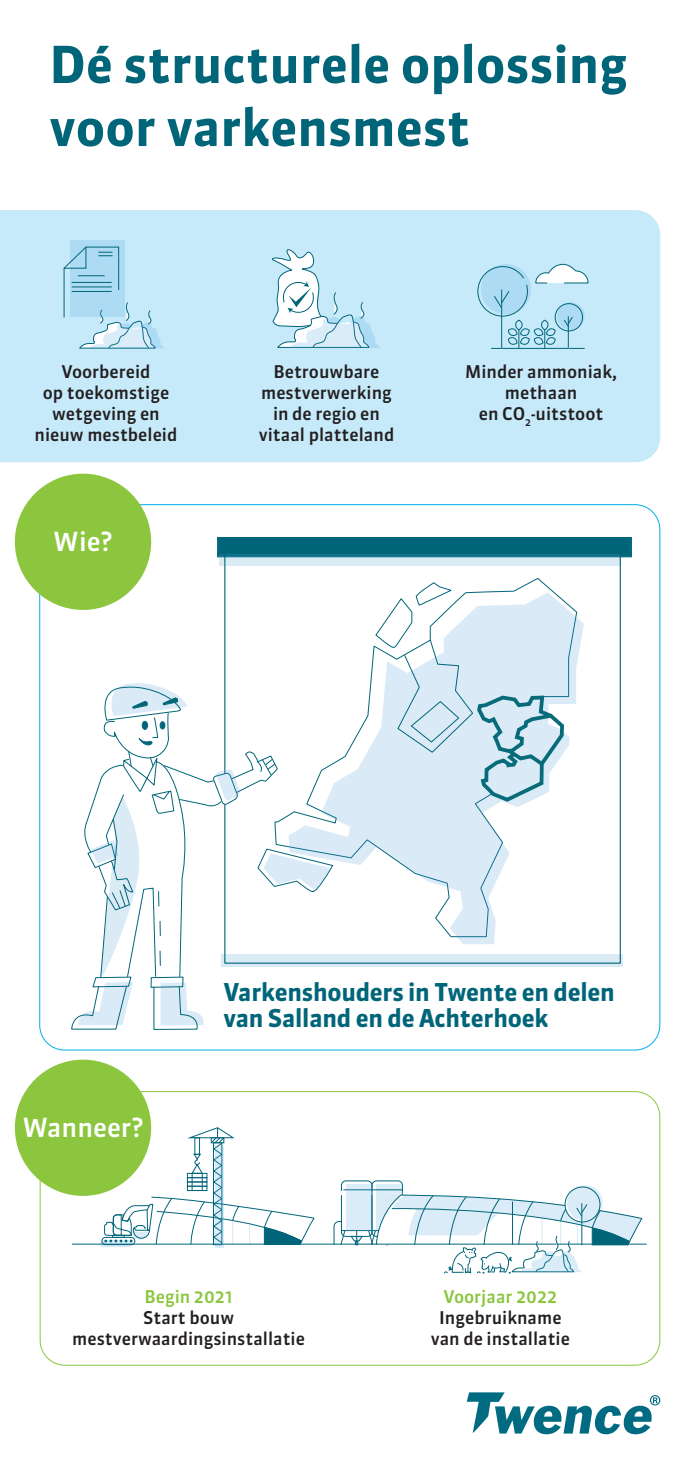
<style>
.page{position:relative;width:700px;height:1474px;background:#fff}
.page>*{position:absolute;margin:0;border:0;box-sizing:border-box;transform-origin:0 0}
.t1{font:700 50.75px "Sanuk OT";letter-spacing:.005em;color:#016579}
.t2{font:500 26.25px "Sanuk OT";color:#fff}
.t3{font:700 24.5px "Sanuk OT";letter-spacing:-.01em;color:#016579}
.t4{font:500 17.5px/21px "Sanuk OT";color:#231f20;text-align:center}
.t5{font:500 17.5px "Sanuk OT";color:#8bc63e}
</style>
<div class="page">
<div style="left:371px;top:1180px;width:32px;height:56px;background:#fff;border:1px solid #016579;border-radius:5px"></div>
<svg style="left:376px;top:1184px;width:26px;height:9px"></svg>
<div style="left:341px;top:1180px;width:31px;height:56px;border:1px solid #016579;border-radius:5px"></div>
<hr style="left:72px;top:1243px;width:574px;height:1px;background:#016579">
<hr style="left:343px;top:1189px;width:59px;height:1px;background:#016579">
<svg style="left:215px;top:1245px;width:9px;height:2px"></svg>
<svg style="left:100px;top:1239px;width:33px;height:8px"></svg>
<svg style="left:72px;top:1126px;width:243px;height:119px"></svg>
<svg style="left:346px;top:1184px;width:26px;height:9px"></svg>
<svg style="left:567px;top:1185px;width:35px;height:35px"></svg>
<div style="left:564px;top:1186px;width:36px;height:36px;border:1px solid #016579;border-radius:50%"></div>
<svg style="left:333px;top:1193px;width:310px;height:81px"></svg>
<div style="left:0;top:210px;width:660px;height:252px;background:#c6eafa"></div>
<div style="left:70px;top:240px;width:54px;height:77px;background:#acdbf3"></div>
<svg style="left:63px;top:246px;width:102px;height:103px"></svg>
<hr style="left:72px;top:282px;width:40px;height:1px;background:#016579">
<hr style="left:72px;top:286px;width:40px;height:1px;background:#016579">
<hr style="left:72px;top:291px;width:40px;height:1px;background:#016579">
<svg style="left:270px;top:248px;width:110px;height:100px"></svg>
<svg style="left:477px;top:263px;width:112px;height:86px;background:#b2dced"></svg>
<div style="left:15px;top:473px;width:136px;height:137px;background:#8bc63e;border-radius:50%"></div>
<div style="left:15px;top:1059px;width:136px;height:136px;background:#8bc63e;border-radius:50%"></div>
<div style="left:217px;top:537px;width:414px;height:20px;background:#016579"></div>
<svg style="left:219px;top:554px;width:402px;height:11px;background:#9cc6d5"></svg>
<svg style="left:334px;top:954px;width:288px;height:13px;background:#c6deea"></svg>
<svg style="left:334px;top:601px;width:250px;height:343px"></svg>
<svg style="left:71px;top:683px;width:263px;height:347px"></svg>
<svg style="left:374px;top:583px;width:191px;height:233px"></svg>
<svg style="left:466px;top:1392px;width:194px;height:42px"></svg>
<p class="t1" style="left:49px;top:33px;width:579px">Dé structurele oplossing</p>
<p class="t1" style="left:49px;top:96px;width:422px">voor varkensmest</p>
<p class="t4" style="left:35px;top:361px;width:144px">Voorbereid<br>op toekomstige wetgeving en nieuw mestbeleid</p>
<p class="t4" style="left:273px;top:361px;width:107px">Betrouwbare</p>
<p class="t4" style="left:261px;top:382px;width:132px">mestverwerking</p>
<p class="t4" style="left:273px;top:403px;width:108px">in de regio en</p>
<p class="t4" style="left:259px;top:424px;width:137px">vitaal platteland</p>
<p class="t2" style="left:53px;top:525px;width:61px">Wie?</p>
<p class="t4" style="left:465px;top:361px;width:153px">Minder ammoniak,</p>
<p class="t4" style="left:505px;top:382px;width:74px">methaan</p>
<p class="t4" style="left:479px;top:403px;width:126px">en CO<sub>2</sub>-uitstoot</p>
<p class="t2" style="left:22px;top:1111px;width:122px">Wanneer?</p>
<p class="t3" style="left:223px;top:977px;width:393px">Varkenshouders in Twente en delen</p>
<p class="t3" style="left:223px;top:1003px;width:326px">van Salland en de Achterhoek</p>
<p class="t5" style="left:144px;top:1285px;width:90px">Begin 2021</p>
<p class="t4" style="left:143px;top:1306px;width:92px">Start bouw</p>
<p class="t4" style="left:72px;top:1327px;width:234px">mestverwaardingsinstallatie</p>
<p class="t5" style="left:443px;top:1285px;width:115px">Voorjaar 2022</p>
<p class="t4" style="left:439px;top:1306px;width:124px">Ingebruikname</p>
<p class="t4" style="left:430px;top:1327px;width:141px">van de installatie</p>
</div>
